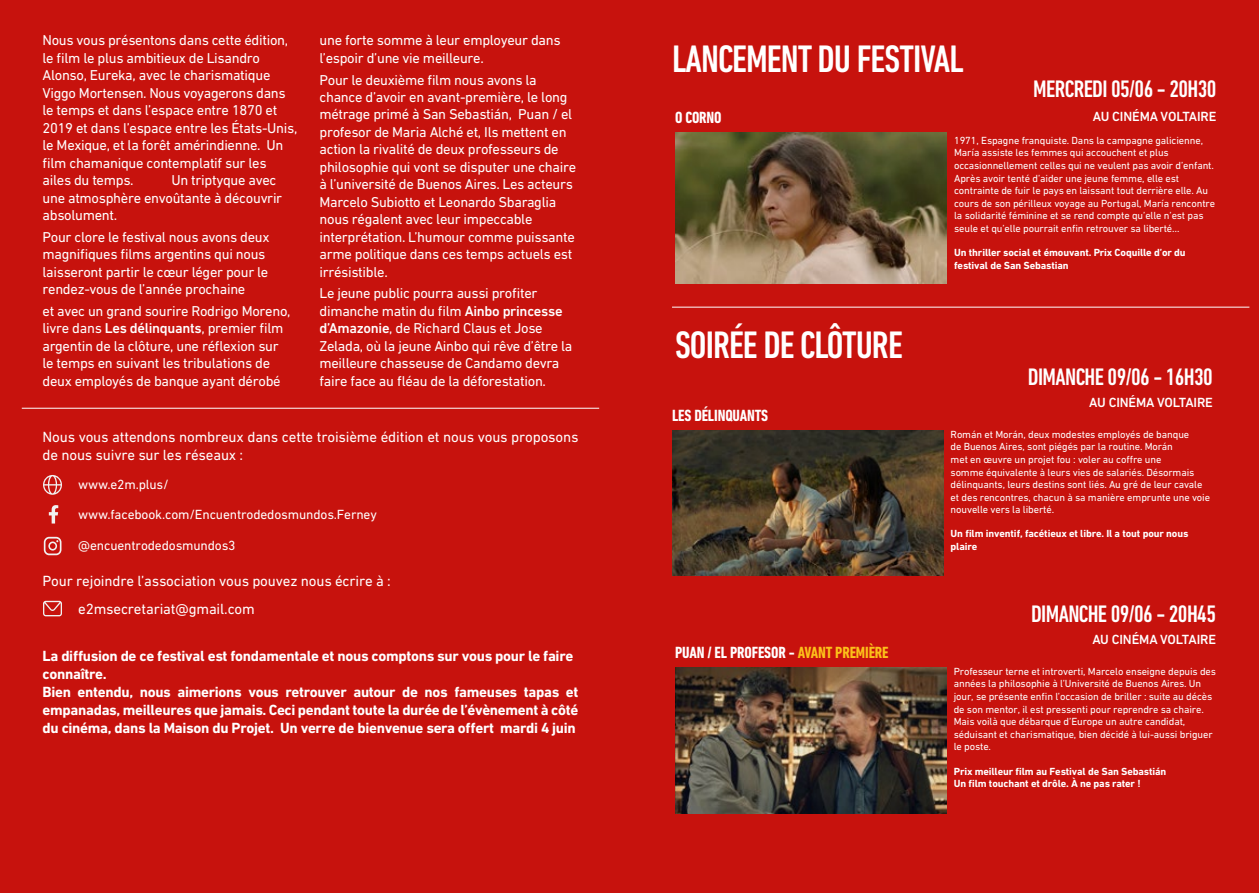
<style>
.page{position:relative;width:1259px;height:893px;background:#c7120d}
.page>*{position:absolute;margin:0;border:0;box-sizing:border-box;transform-origin:0 0}
.t1{font:500 condensed 39px "DIN Next LT Pro";letter-spacing:-.025em;color:#fff}
.t2{font:500 condensed 24.3px "DIN Next LT Pro";letter-spacing:-.025em;color:#fff}
.t3{font:700 condensed 16.5px "DIN Next LT Pro";letter-spacing:-.01em;color:#fff}
.t4{font:700 15px/18px "DIN Next W1 G";letter-spacing:-.02em;color:#fff}
.t5{font:15px/18px "DIN Next W1 G";letter-spacing:-.01em;color:#fff}
.t6{font:14.55px/17.4px "DIN Next W1 G";letter-spacing:-.02em;color:#fff}
.t7{font:13.5px/29.4px "DIN Next W1 G";letter-spacing:-.01em;color:#fff}
.t8{font:500 13.5px "DIN Next LT Pro";letter-spacing:-.01em;color:#fff}
.t9{font:10.5px/12.6px "DIN Next W1 G";letter-spacing:-.01em;color:#fff}
.t10{font:700 10.5px/12.6px "DIN Next W1 G";letter-spacing:-.01em;color:#fff}
.s1{font-family:"DIN Next LT Pro";font-weight:500}
.s2{color:#fcc01a}
</style>
<div class="page">
<hr style="left:22px;top:408px;width:577px;height:1px;background:#fff">
<svg style="left:43px;top:475px;width:19px;height:20px"></svg>
<svg style="left:49px;top:505px;width:9px;height:18px"></svg>
<svg style="left:44px;top:537px;width:17px;height:18px"></svg>
<svg style="left:43px;top:601px;width:19px;height:15px"></svg>
<hr style="left:672px;top:307px;width:577px;height:1px;background:#fff">
<img style="left:675px;top:133px;width:271px;height:151px">
<img style="left:672px;top:431px;width:271px;height:144px">
<img style="left:675px;top:668px;width:271px;height:145px">
<p class="t6" style="left:43px;top:32px;width:256px">Nous vous présentons dans cette édition, le film le plus ambitieux de Lisandro Alonso, Eureka, avec le charismatique Viggo Mortensen. Nous voyagerons dans le temps et dans l’espace entre 1870 et 2019 et dans l’espace entre les États-Unis, le Mexique, et la forêt amérindienne. Un film chamanique contemplatif sur les ailes du temps.</p>
<p class="t6" style="left:43px;top:171px;width:241px;text-indent:129px">Un triptyque avec une atmosphère envoûtante à découvrir absolument.</p>
<p class="t6" style="left:43px;top:228px;width:228px">Pour clore le festival nous avons deux magnifiques films argentins qui nous laisseront partir le cœur léger pour le rendez-vous de l’année prochaine</p>
<p class="t6" style="left:43px;top:302px;width:250px">et avec un grand sourire Rodrigo Moreno, livre dans <span class="s1">Les délinquants</span>, premier film argentin de la clôture, une réflexion sur le temps en suivant les tribulations de deux employés de banque ayant dérobé</p>
<p class="t6" style="left:319px;top:32px;width:243px">une forte somme à leur employeur dans l’espoir d’une vie meilleure.</p>
<p class="t6" style="left:319px;top:71px;width:258px">Pour le deuxième film nous avons la chance d’avoir en avant-première, le long métrage primé à San Sebastián, Puan / el profesor de Maria Alché et, Ils mettent en action la rivalité de deux professeurs de philosophie qui vont se disputer une chaire à l’université de Buenos Aires. Les acteurs Marcelo Subiotto et Leonardo Sbaraglia nous régalent avec leur impeccable interprétation. L’humour comme puissante arme politique dans ces temps actuels est irrésistible.</p>
<p class="t6" style="left:319px;top:284px;width:254px">Le jeune public pourra aussi profiter dimanche matin du film <span class="s1">Ainbo princesse d’Amazonie</span>, de Richard Claus et Jose Zelada, où la jeune Ainbo qui rêve d’être la meilleure chasseuse de Candamo devra faire face au fléau de la déforestation.</p>
<p class="t5" style="left:43px;top:428px;width:537px">Nous vous attendons nombreux dans cette troisième édition et nous vous proposons de nous suivre sur les réseaux :</p>
<p class="t7" style="left:78px;top:470px;width:300px">www.e2m.plus/ www.facebook.com/Encuentrodedosmundos.Ferney</p>
<p class="t7" style="left:78px;top:531px;width:159px">@encuentrodedosmundos3</p>
<p class="t5" style="left:43px;top:571px;width:350px">Pour rejoindre l’association vous pouvez nous écrire à :</p>
<p class="t5" style="left:78px;top:600px;width:178px">e2msecretariat@gmail.com</p>
<p class="t4" style="left:43px;top:647px;width:537px">La diffusion de ce festival est fondamentale et nous comptons sur vous pour le faire connaître.<br>Bien entendu, nous aimerions vous retrouver autour de nos fameuses tapas et empanadas, meilleures que jamais. Ceci pendant toute la durée de l’évènement à côté du cinéma, dans la Maison du Projet. Un verre de bienvenue sera offert mardi 4 juin</p>
<h1 class="t1" style="left:672px;top:37px;width:293px">LANCEMENT DU FESTIVAL</h1>
<p class="t3" style="left:675px;top:108px;width:48px">O CORNO</p>
<h2 class="t2" style="left:1033px;top:75px;width:185px">MERCREDI 05/06 - 20H30</h2>
<p class="t8" style="left:1092px;top:108px;width:125px">AU CINÉMA VOLTAIRE</p>
<h1 class="t1" style="left:675px;top:323px;width:229px">SOIRÉE DE CLÔTURE</h1>
<p class="t3" style="left:672px;top:406px;width:98px">LES DÉLINQUANTS</p>
<p class="t3" style="left:675px;top:643px;width:215px">PUAN / EL PROFESOR - <span class="s2">AVANT PREMIÈRE</span></p>
<p class="t9" style="left:954px;top:134px;width:262px">1971, Espagne franquiste. Dans la campagne galicienne, María assiste les femmes qui accouchent et plus occasionnellement celles qui ne veulent pas avoir d’enfant.<br>Après avoir tenté d’aider une jeune femme, elle est contrainte de fuir le pays en laissant tout derrière elle. Au cours de son périlleux voyage au Portugal, María rencontre la solidarité féminine et se rend compte qu’elle n’est pas seule et qu’elle pourrait enfin retrouver sa liberté…</p>
<p class="t10" style="left:954px;top:246px;width:233px">Un thriller social et émouvant. Prix Coquille d’or du festival de San Sebastian</p>
<h2 class="t2" style="left:1028px;top:363px;width:186px">DIMANCHE 09/06 - 16H30</h2>
<p class="t8" style="left:1089px;top:394px;width:125px">AU CINÉMA VOLTAIRE</p>
<p class="t9" style="left:950px;top:428px;width:261px">Román et Morán, deux modestes employés de banque<br>de Buenos Aires, sont piégés par la routine. Morán<br>met en œuvre un projet fou : voler au coffre une<br>somme équivalente à leurs vies de salariés. Désormais délinquants, leurs destins sont liés. Au gré de leur cavale et des rencontres, chacun à sa manière emprunte une voie nouvelle vers la liberté.</p>
<p class="t10" style="left:950px;top:527px;width:239px">Un film inventif, facétieux et libre. Il a tout pour nous plaire</p>
<h2 class="t2" style="left:1031px;top:600px;width:186px">DIMANCHE 09/06 - 20H45</h2>
<p class="t8" style="left:1092px;top:631px;width:125px">AU CINÉMA VOLTAIRE</p>
<p class="t9" style="left:953px;top:665px;width:264px">Professeur terne et introverti, Marcelo enseigne depuis des années la philosophie à l’Université de Buenos Aires. Un jour, se présente enfin l’occasion de briller : suite au décès de son mentor, il est pressenti pour reprendre sa chaire.<br>Mais voilà que débarque d’Europe un autre candidat, séduisant et charismatique, bien décidé à lui-aussi briguer le poste.</p>
<p class="t10" style="left:953px;top:765px;width:214px">Prix meilleur film au Festival de San Sebastián<br>Un film touchant et drôle. À ne pas rater !</p>
</div>
